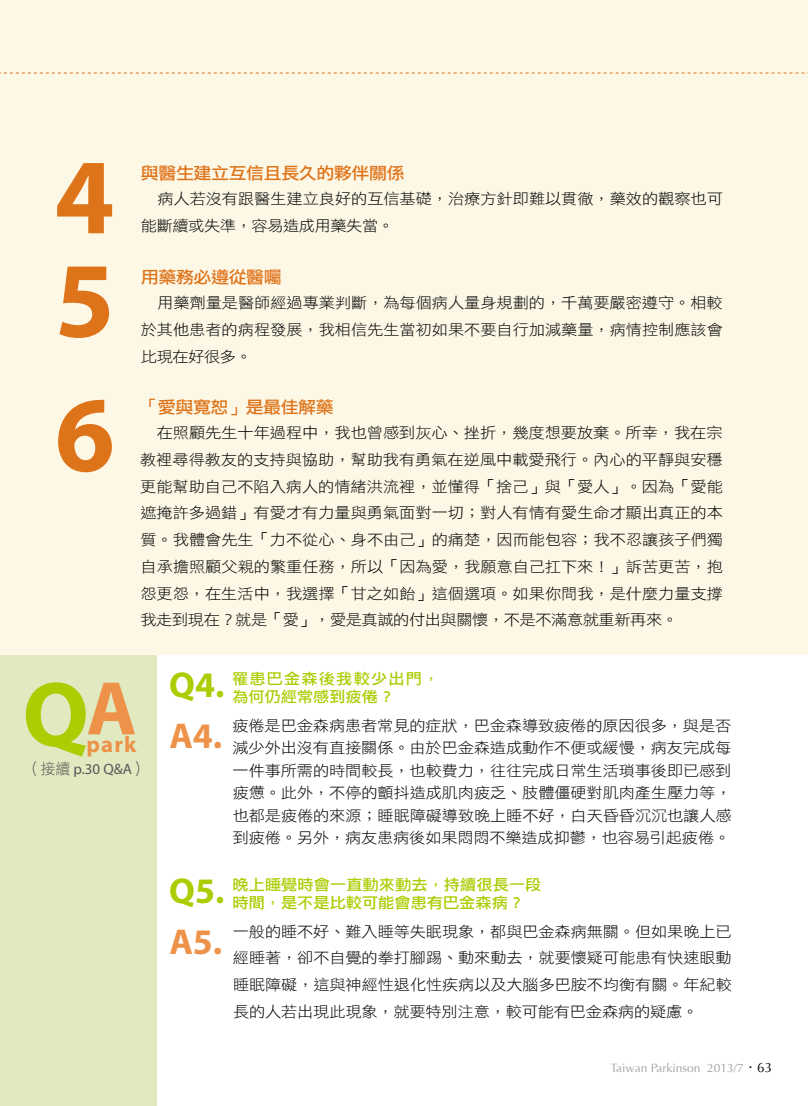
<style>
.page{position:relative;width:808px;height:1106px;background:#fff}
.page>*{position:absolute;margin:0;border:0;box-sizing:border-box;transform-origin:0 0}
.t1{font:700 108px/134.2px "Myriad Pro";color:#de741a}
.t2{font:700 92.4px "Myriad Pro";color:#abcd03}
.t3{font:700 76.65px "Myriad Pro";color:#ed9248}
.t4{font:700 36px "Myriad Pro";color:#abcd03}
.t5{font:700 36px "Myriad Pro";color:#ed9248}
.t6{font:700 22.65px "Myriad Pro";color:#ed9248}
.t7{font:16.8px "DF Li Hei Std W5";letter-spacing:-.025em;color:#de741a;scale:1.08 1}
.t8{font:15px/26.7px "DF Li Hei Std W3";letter-spacing:-.005em;color:#000;text-align:justify;scale:1.08 1}
.t9{font:15px/18px "DF Li Hei Std W5";letter-spacing:.005em;color:#abcd03;scale:1.08 1}
.t10{font:15px/18px "DF Li Hei Std W5";letter-spacing:.07em;color:#abcd03;scale:1.08 1}
.t11{font:15px "Myriad Pro";color:#595757}
.t12{font:12px "Optima";color:#9fa0a0}
.s1{font-family:"DF Li Hei Std W3"}
.s2{font-family:"DF Li Hei Std W5";font-size:13.5px;color:#000}
.s3{font-size:13.5px;color:#000}
</style>
<div class="page">
<div style="left:0;top:654px;width:156px;height:452px;background:#e1e9c1"></div>
<div style="left:0;top:0;width:808px;height:654px;background:#fdf7e6"></div>
<svg style="left:0;top:73px;width:808px;height:1px"></svg>
<p class="t1" style="left:55px;top:126px;width:61px">4</p>
<p class="t7" style="left:141px;top:164px;width:246px">與醫生建立互信且長久的夥伴關係</p>
<p class="t8" style="left:141px;top:185px;width:540px;text-indent:16px">病人若沒有跟醫生建立良好的互信基礎，治療方針即難以貫徹，藥效的觀察也可能斷續或失準，容易造成用藥失當。</p>
<p class="t7" style="left:141px;top:268px;width:132px">用藥務必遵從醫囑</p>
<p class="t8" style="left:141px;top:289px;width:540px;text-indent:17px">用藥劑量是醫師經過專業判斷，為每個病人量身規劃的，千萬要嚴密遵守。相較於其他患者的病程發展，我相信先生當初如果不要自行加減藥量，病情控制應該會比現在好很多。</p>
<p class="t1" style="left:55px;top:230px;width:61px">5<br>6</p>
<p class="t7" style="left:140px;top:398px;width:181px">「愛與寬恕」是最佳解藥</p>
<p class="t8" style="left:140px;top:419px;width:541px;text-indent:17px">在照顧先生十年過程中，我也曾感到灰心、挫折，幾度想要放棄。所幸，我在宗教裡尋得教友的支持與協助，幫助我有勇氣在逆風中載愛飛行。內心的平靜與安穩更能幫助自己不陷入病人的情緒洪流裡，並懂得「捨己」與「愛人」。因為「愛能遮掩許多過錯」有愛才有力量與勇氣面對一切；對人有情有愛生命才顯出真正的本質。我體會先生「力不從心、身不由己」的痛楚，因而能包容；我不忍讓孩子們獨自承擔照顧父親的繁重任務，所以「因為愛，我願意自己扛下來！」訴苦更苦，抱怨更怨，在生活中，我選擇「甘之如飴」這個選項。如果你問我，是什麼力量支撐我走到現在？就是「愛」，愛是真誠的付出與關懷，不是不滿意就重新再來。</p>
<p class="t3" style="left:87px;top:658px;width:52px">A</p>
<p class="t10" style="left:232px;top:669px;width:193px">罹患巴金森後我較少出門，為何仍經常感到疲倦？</p>
<p class="t4" style="left:169px;top:661px;width:57px">Q4.</p>
<p class="t2" style="left:23px;top:654px;width:68px">Q</p>
<p class="t8" style="left:232px;top:714px;width:464px;line-height:22.5px">疲倦是巴金森病患者常見的症狀，巴金森導致疲倦的原因很多，與是否減少外出沒有直接關係。由於巴金森造成動作不便或緩慢，病友完成每一件事所需的時間較長，也較費力，往往完成日常生活瑣事後即已感到疲憊。此外，不停的顫抖造成肌肉疲乏、肢體僵硬對肌肉產生壓力等，也都是疲倦的來源；睡眠障礙導致晚上睡不好，白天昏昏沉沉也讓人感到疲倦。另外，病友患病後如果悶悶不樂造成抑鬱，也容易引起疲倦。</p>
<p class="t5" style="left:169px;top:712px;width:54px">A4.</p>
<p class="t6" style="left:87px;top:729px;width:51px">park</p>
<p class="t11" style="left:25px;top:759px;width:123px"><span class="s1">（接續</span> p.30 Q&amp;A<span class="s1">）</span></p>
<p class="t4" style="left:169px;top:867px;width:57px">Q5.</p>
<p class="t5" style="left:169px;top:918px;width:54px">A5.</p>
<p class="t9" style="left:232px;top:875px;width:288px">晚上睡覺時會一直動來動去，持續很長一段時間，是不是比較可能會患有巴金森病？</p>
<p class="t8" style="left:233px;top:917px;width:464px">一般的睡不好、難入睡等失眠現象，都與巴金森病無關。但如果晚上已經睡著，卻不自覺的拳打腳踢、動來動去，就要懷疑可能患有快速眼動睡眠障礙，這與神經性退化性疾病以及大腦多巴胺不均衡有關。年紀較長的人若出現此現象，就要特別注意，較可能有巴金森病的疑慮。</p>
<p class="t12" style="left:611px;top:1060px;width:163px">Taiwan Parkinson 2013/7<span class="s2">．</span><span class="s3">63</span></p>
</div>
